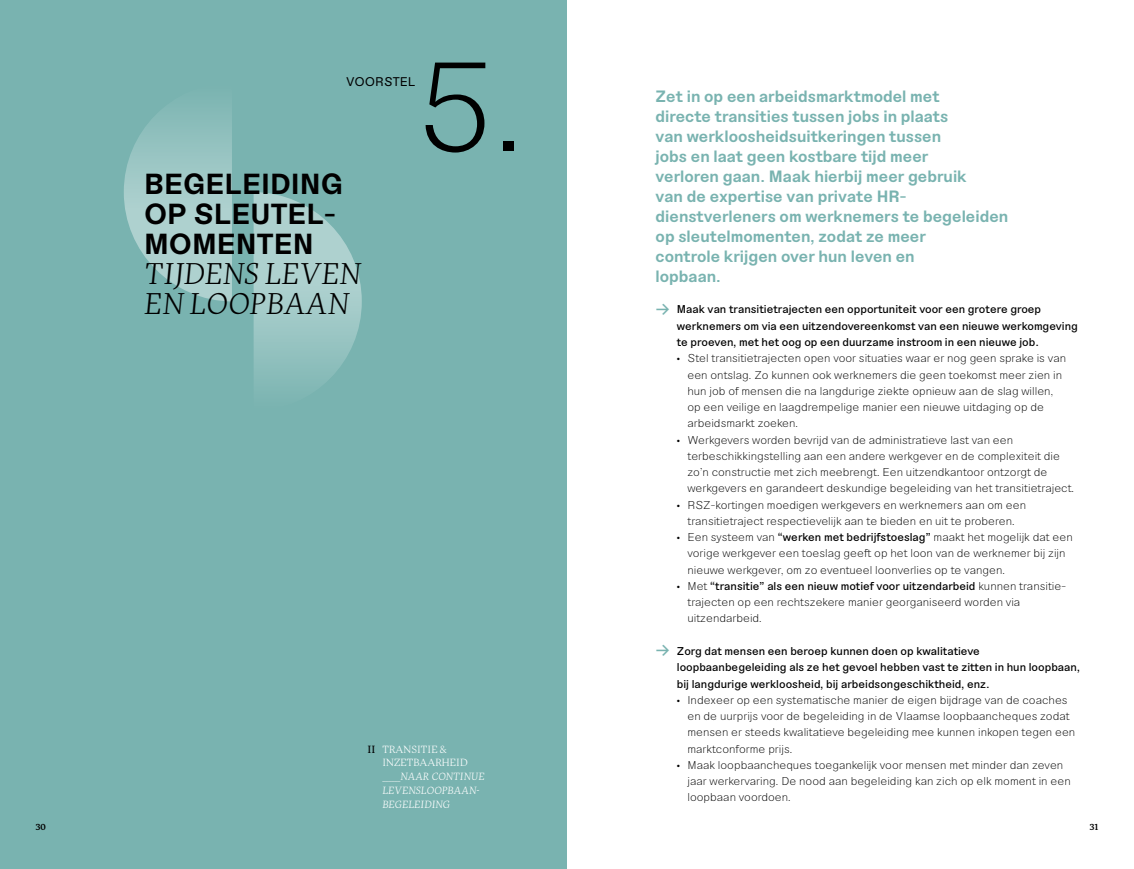
<style>
.page{position:relative;width:1134px;height:869px;background:#fff}
.page>*{position:absolute;margin:0;border:0;box-sizing:border-box;transform-origin:0 0}
.t1{font:300 125px "NT Bau";color:#000}
.t2{font:700 28.75px/30px "NT Bau";color:#000}
.t3{font:italic 300 expanded 28.75px/30px "More Pro";letter-spacing:.01em;color:#000}
.t4{font:700 16.25px/20px "NT Bau";color:#79b3b0}
.t5{font:12.5px "NT Bau";color:#000}
.t6{font:300 11.25px/16.2px "NT Bau";color:#000}
.t7{font:500 11.25px/16.2px "NT Bau";color:#000}
.t8{font:italic 300 expanded 10px/13.8px "More Pro";letter-spacing:.01em;color:#fff}
.t9{font:expanded 10px "More Pro";color:#000}
.t10{font:500 expanded 8.75px "More Pro";color:#000}
.s1{font-style:normal}
.s2{font-weight:900;font-size:17.5px;color:#79b3b0}
.s3{font-weight:500}
</style>
<div class="page">
<div style="left:0;top:0;width:567px;height:868px;background:#79b3b0"></div>
<svg style="left:124px;top:108px;width:108px;height:193px"></svg>
<svg style="left:254px;top:192px;width:108px;height:194px"></svg>
<p class="t5" style="left:346px;top:73px;width:72px">VOORSTEL</p>
<h2 class="t2" style="left:144px;top:169px;width:200px">BEGELEIDING<br>OP SLEUTEL-<br>MOMENTEN</h2>
<h2 class="t3" style="left:144px;top:257px;width:218px">TIJDENS LEVEN<br>EN LOOPBAAN</h2>
<h1 class="t1" style="left:417px;top:28px;width:110px">5.</h1>
<p class="t8" style="left:382px;top:741px;width:104px"><span class="s1">TRANSITIE &amp;<br>INZETBAARHEID ______</span>NAAR CONTINUE<br>LEVENSLOOPBAAN-<br>BEGELEIDING</p>
<p class="t9" style="left:367px;top:741px;width:9px">II</p>
<p class="t4" style="left:656px;top:87px;width:354px">Zet in op een arbeidsmarktmodel met<br>directe transities tussen jobs in plaats<br>van werkloosheidsuitkeringen tussen<br>jobs en laat geen kostbare tijd meer<br>verloren gaan. Maak hierbij meer gebruik<br>van de expertise van private HR&shy;dienstverleners om werknemers te begeleiden op sleutelmomenten, zodat ze meer<br>controle krijgen over hun leven en<br>lopbaan.</p>
<p class="t7" style="left:677px;top:302px;width:403px;text-indent:-21px"><span class="s2">→</span> Maak van transitietrajecten een opportuniteit voor een grotere groep werknemers om via een uitzendovereenkomst van een nieuwe werkomgeving te proeven, met het oog op een duurzame instroom in een nieuwe job.</p>
<p class="t6" style="left:687px;top:350px;width:380px;text-indent:-11px">• Stel transitietrajecten open voor situaties waar er nog geen sprake is van een ontslag. Zo kunnen ook werknemers die geen toekomst meer zien in hun job of mensen die na langdurige ziekte opnieuw aan de slag willen, op een veilige en laagdrempelige manier een nieuwe uitdaging op de arbeidsmarkt zoeken.</p>
<p class="t6" style="left:687px;top:431px;width:388px;text-indent:-11px">• Werkgevers worden bevrijd van de administratieve last van een terbeschikkingstelling aan een andere werkgever en de complexiteit die zo’n constructie met zich meebrengt. Een uitzendkantoor ontzorgt de werkgevers en garandeert deskundige begeleiding van het transitietraject.</p>
<p class="t6" style="left:677px;top:496px;width:351px;text-align:center">• RSZ-kortingen moedigen werkgevers en werknemers aan om een transitietraject respectievelijk aan te bieden en uit te proberen.</p>
<p class="t6" style="left:687px;top:529px;width:387px;text-indent:-11px">• Een systeem van <span class="s3">“werken met bedrijfstoeslag”</span> maakt het mogelijk dat een vorige werkgever een toeslag geeft op het loon van de werknemer bij zijn nieuwe werkgever, om zo eventueel loonverlies op te vangen.</p>
<p class="t6" style="left:687px;top:577px;width:380px;text-indent:-11px">• Met <span class="s3">“transitie” als een nieuw motief voor uitzendarbeid</span> kunnen transitie&shy;trajecten op een rechtszekere manier georganiseerd worden via uitzendarbeid.</p>
<p class="t7" style="left:677px;top:643px;width:404px;text-indent:-21px"><span class="s2">→</span> Zorg dat mensen een beroep kunnen doen op kwalitatieve loopbaanbegeleiding als ze het gevoel hebben vast te zitten in hun loopbaan, bij langdurige werkloosheid, bij arbeidsongeschiktheid, enz.</p>
<p class="t6" style="left:687px;top:691px;width:389px;text-indent:-11px">• Indexeer op een systematische manier de eigen bijdrage van de coaches en de uurprijs voor de begeleiding in de Vlaamse loopbaancheques zodat mensen er steeds kwalitatieve begeleiding mee kunnen inkopen tegen een marktconforme prijs.</p>
<p class="t6" style="left:687px;top:756px;width:385px;text-indent:-11px">• Maak loopbaancheques toegankelijk voor mensen met minder dan zeven jaar werkervaring. De nood aan begeleiding kan zich op elk moment in een loopbaan voordoen.</p>
<p class="t10" style="left:35px;top:819px;width:12px">30</p>
<p class="t10" style="left:1089px;top:819px;width:11px">31</p>
</div>
